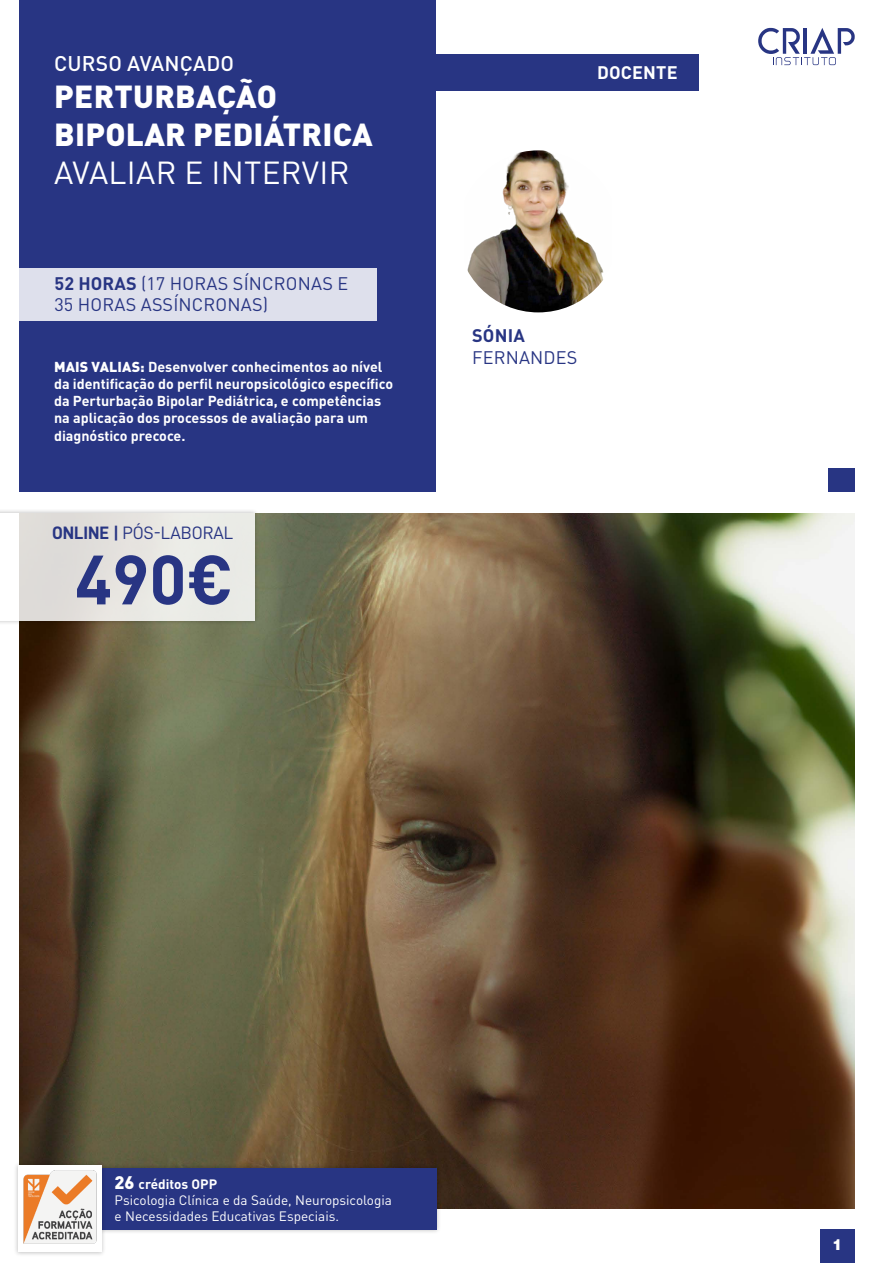
<style>
.page{position:relative;width:893px;height:1263px;background:#fff}
.page>*{position:absolute;margin:0;border:0;box-sizing:border-box;transform-origin:0 0}
.t1{font:700 68.55px "DIN Pro";color:#283583}
.t2{font:900 31.5px/37.8px "DIN Pro";letter-spacing:.01em;color:#fff}
.t3{font:31.5px "DIN Pro";letter-spacing:.01em;color:#fff}
.t4{font:500 21px "DIN Pro";letter-spacing:.01em;color:#fff}
.t5{font:18px/21.6px "DIN Pro";letter-spacing:.01em;color:#283583}
.t6{font:18px "D DIN";color:#283583}
.t7{font:700 18px "DIN Pro";letter-spacing:.01em;color:#fff}
.t8{font:700 18px "DIN Pro";letter-spacing:.01em;color:#283583}
.t9{font:900 15px "Helvetica LT Std";color:#fff}
.t10{font:700 14.25px/17.1px "DIN Pro";color:#fff}
.t11{font:13.5px/16.2px "DIN Pro";color:#fff}
.s1{font-weight:700}
.s2{font-weight:900}
.s3{font-family:"D DIN Bold"}
.s4{font-weight:900;font-size:18px}
</style>
<div class="page">
<div style="left:820px;top:1229px;width:35px;height:34px;background:#283583"></div>
<div style="left:424px;top:54px;width:275px;height:37px;background:#283583"></div>
<div style="left:19px;top:0;width:417px;height:492px;background:#283583"></div>
<img style="left:19px;top:513px;width:836px;height:696px">
<div style="left:0;top:268px;width:376px;height:52px;background:#dee0ec"></div>
<div style="left:0;top:509px;width:259px;height:116px;background:#000;opacity:.28"></div>
<svg style="left:0;top:513px;width:254px;height:108px;background:#e7e6e2"></svg>
<img style="left:457px;top:150px;width:162px;height:162px;border-radius:81px">
<div style="left:829px;top:468px;width:26px;height:24px;background:#283583"></div>
<svg style="left:758px;top:28px;width:97px;height:37px"></svg>
<div style="left:96px;top:1163px;width:346px;height:71px;background:#000;opacity:.24"></div>
<div style="left:101px;top:1168px;width:336px;height:61px;background:#283583"></div>
<div style="left:13px;top:1161px;width:93px;height:96px;background:#000;opacity:.24"></div>
<img style="left:18px;top:1165px;width:84px;height:87px">
<h3 class="t4" style="left:54px;top:49px;width:182px">CURSO AVANÇADO</h3>
<h2 class="t2" style="left:54px;top:77px;width:320px">PERTURBAÇÃO<br>BIPOLAR PEDIÁTRICA</h2>
<h2 class="t3" style="left:54px;top:151px;width:297px">AVALIAR E INTERVIR</h2>
<p class="t5" style="left:55px;top:272px;width:295px"><span class="s1">52 HORAS</span> (17 HORAS SÍNCRONAS E<br>35 HORAS ASSÍNCRONAS)</p>
<p class="t10" style="left:54px;top:358px;width:341px"><span class="s2">MAIS VALIAS:</span> Desenvolver conhecimentos ao nível da identificação do perfil neuropsicológico específico da Perturbação Bipolar Pediátrica, e competências na aplicação dos processos de avaliação para um diagnóstico precoce.</p>
<p class="t6" style="left:52px;top:523px;width:183px"><span class="s3">ONLINE |</span> PÓS-LABORAL</p>
<h1 class="t1" style="left:75px;top:533px;width:160px">490€</h1>
<p class="t7" style="left:597px;top:60px;width:82px">DOCENTE</p>
<p class="t8" style="left:472px;top:323px;width:54px">SÓNIA</p>
<p class="t5" style="left:472px;top:346px;width:107px">FERNANDES</p>
<p class="t11" style="left:115px;top:1175px;width:279px"><span class="s4">26</span> <span class="s1">créditos OPP<br></span>Psicologia Clínica e da Saúde, Neuropsicologia e Necessidades Educativas Especiais.</p>
<p class="t9" style="left:832px;top:1235px;width:12px">1</p>
</div>
